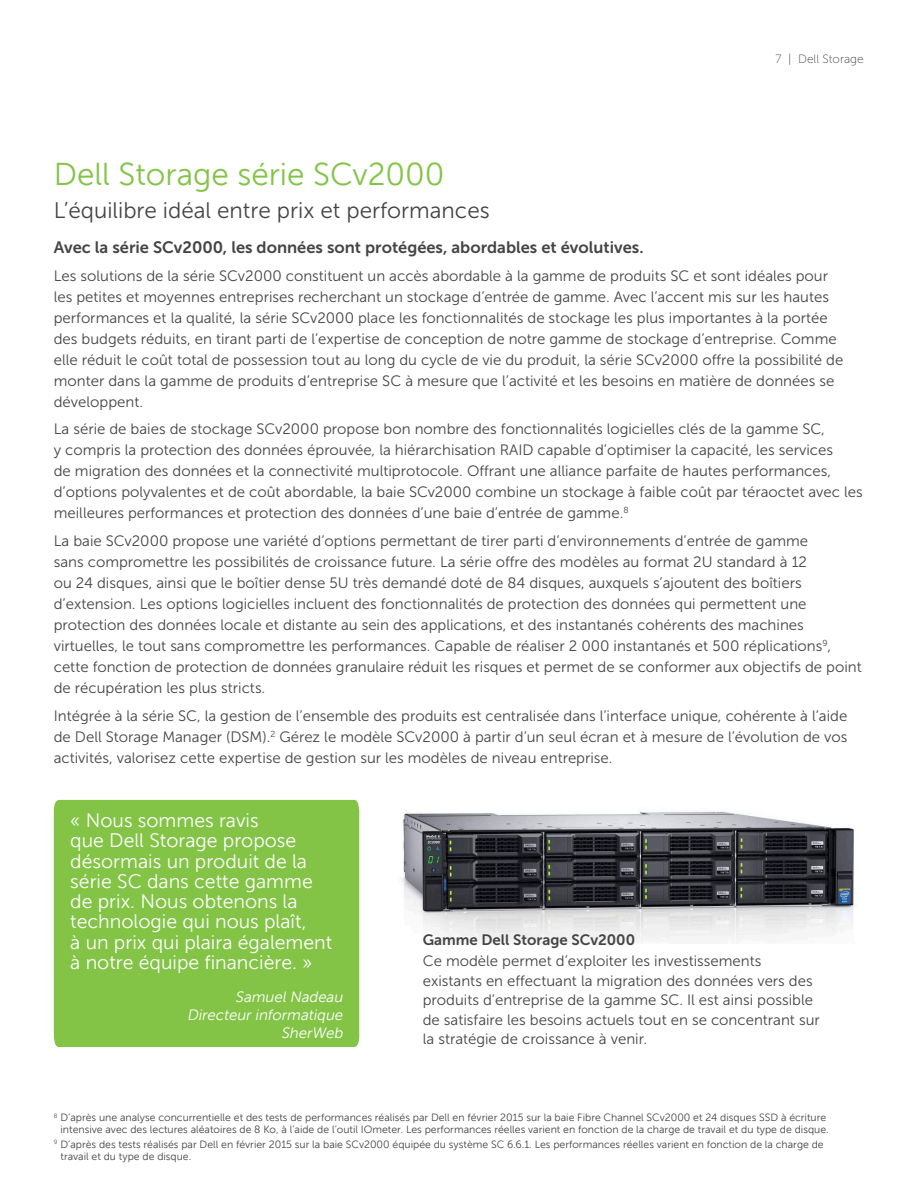
<style>
.page{position:relative;width:918px;height:1188px;background:#fff}
.page>*{position:absolute;margin:0;border:0;box-sizing:border-box;transform-origin:0 0}
.Header_Level_2{font:31.5px "Museo Sans For Dell";color:#83c447}
.Header_Level_2_Subhe{font:22.5px "Museo Sans For Dell 300";color:#444}
.Quote_white{font:19.5px/20.2px "Museo Sans For Dell";color:#fff}
.Header_level_3{font:16.5px "Museo Sans For Dell 700";color:#444}
.Paragraph_3{font:15px/21px "Museo Sans For Dell 300";color:#444}
.Header_level_4_copy{font:15px/19.5px "Museo Sans For Dell 300";color:#444}
.Quote_person_white{font:italic 15px "Museo Sans For Dell";color:#fff}
.Header_level_4{font:15px "Museo Sans For Dell 700";color:#444}
.Page_number{font:12px "Museo Sans For Dell 100";color:#444}
.Footnote{font:10.5px/12px "Museo Sans For Dell";color:#444;text-align:right}
</style>
<div class="page">
<img style="left:352px;top:799px;width:503px;height:144px">
<div style="left:54px;top:800px;width:305px;height:247px;background:#83c447"></div>
<p class="Page_number" style="left:776px;top:53px;width:90px">7 | Dell Storage</p>
<p class="Header_Level_2" style="left:54px;top:157px;width:392px">Dell Storage série SCv2000</p>
<p class="Header_Level_2_Subhe" style="left:54px;top:198px;width:437px">L’équilibre idéal entre prix et performances</p>
<p class="Header_level_3" style="left:54px;top:238px;width:591px">Avec la série SCv2000, les données sont protégées, abordables et évolutives.</p>
<p class="Paragraph_3" style="left:54px;top:265px;width:791px">Les solutions de la série SCv2000 constituent un accès abordable à la gamme de produits SC et sont idéales pour les petites et moyennes entreprises recherchant un stockage d’entrée de gamme. Avec l’accent mis sur les hautes performances et la qualité, la série SCv2000 place les fonctionnalités de stockage les plus importantes à la portée des budgets réduits, en tirant parti de l’expertise de conception de notre gamme de stockage d’entreprise. Comme elle réduit le coût total de possession tout au long du cycle de vie du produit, la série SCv2000 offre la possibilité de monter dans la gamme de produits d’entreprise SC à mesure que l’activité et les besoins en matière de données se développent.</p>
<p class="Paragraph_3" style="left:54px;top:419px;width:810px">La série de baies de stockage SCv2000 propose bon nombre des fonctionnalités logicielles clés de la gamme SC,<br>y compris la protection des données éprouvée, la hiérarchisation RAID capable d’optimiser la capacité, les services<br>de migration des données et la connectivité multiprotocole. Offrant une alliance parfaite de hautes performances, d’options polyvalentes et de coût abordable, la baie SCv2000 combine un stockage à faible coût par téraoctet avec les meilleures performances et protection des données d’une baie d’entrée de gamme.<sup>8</sup></p>
<p class="Paragraph_3" style="left:54px;top:531px;width:810px">La baie SCv2000 propose une variété d’options permettant de tirer parti d’environnements d’entrée de gamme<br>sans compromettre les possibilités de croissance future. La série offre des modèles au format 2U standard à 12<br>ou 24 disques, ainsi que le boîtier dense 5U très demandé doté de 84 disques, auxquels s’ajoutent des boîtiers d’extension. Les options logicielles incluent des fonctionnalités de protection des données qui permettent une protection des données locale et distante au sein des applications, et des instantanés cohérents des machines virtuelles, le tout sans compromettre les performances. Capable de réaliser 2 000 instantanés et 500 réplications<sup>9</sup>, cette fonction de protection de données granulaire réduit les risques et permet de se conformer aux objectifs de point de récupération les plus stricts.</p>
<p class="Paragraph_3" style="left:54px;top:705px;width:795px;text-align:justify">Intégrée à la série SC, la gestion de l’ensemble des produits est centralisée dans l’interface unique, cohérente à l’aide de Dell Storage Manager (DSM).<sup>2</sup> Gérez le modèle SCv2000 à partir d’un seul écran et à mesure de l’évolution de vos activités, valorisez cette expertise de gestion sur les modèles de niveau entreprise.</p>
<p class="Quote_white" style="left:70px;top:810px;width:264px">« Nous sommes ravis<br>que Dell Storage propose désormais un produit de la série SC dans cette gamme de prix. Nous obtenons la technologie qui nous plaît,<br>à un prix qui plaira également à notre équipe financière. »</p>
<p class="Quote_person_white" style="left:235px;top:989px;width:112px">Samuel Nadeau</p>
<p class="Quote_person_white" style="left:187px;top:1007px;width:160px">Directeur informatique</p>
<p class="Quote_person_white" style="left:281px;top:1025px;width:66px">SherWeb</p>
<p class="Header_level_4" style="left:423px;top:931px;width:214px">Gamme Dell Storage SCv2000</p>
<p class="Header_level_4_copy" style="left:423px;top:951px;width:399px">Ce modèle permet d’exploiter les investissements existants en effectuant la migration des données vers des produits d’entreprise de la gamme SC. Il est ainsi possible de satisfaire les besoins actuels tout en se concentrant sur la stratégie de croissance à venir.</p>
<p class="Footnote" style="left:54px;top:1112px;width:776px"><sup>8</sup> D’après une analyse concurrentielle et des tests de performances réalisés par Dell en février 2015 sur la baie Fibre Channel SCv2000 et 24 disques SSD à écriture intensive avec des lectures aléatoires de 8 Ko, à l’aide de l’outil IOmeter. Les performances réelles varient en fonction de la charge de travail et du type de disque.</p>
<p class="Footnote" style="left:61px;top:1138px;width:765px;text-align:left;text-indent:-7px"><sup>9</sup> D’après des tests réalisés par Dell en février 2015 sur la baie SCv2000 équipée du système SC 6.6.1. Les performances réelles varient en fonction de la charge de travail et du type de disque.</p>
</div>
